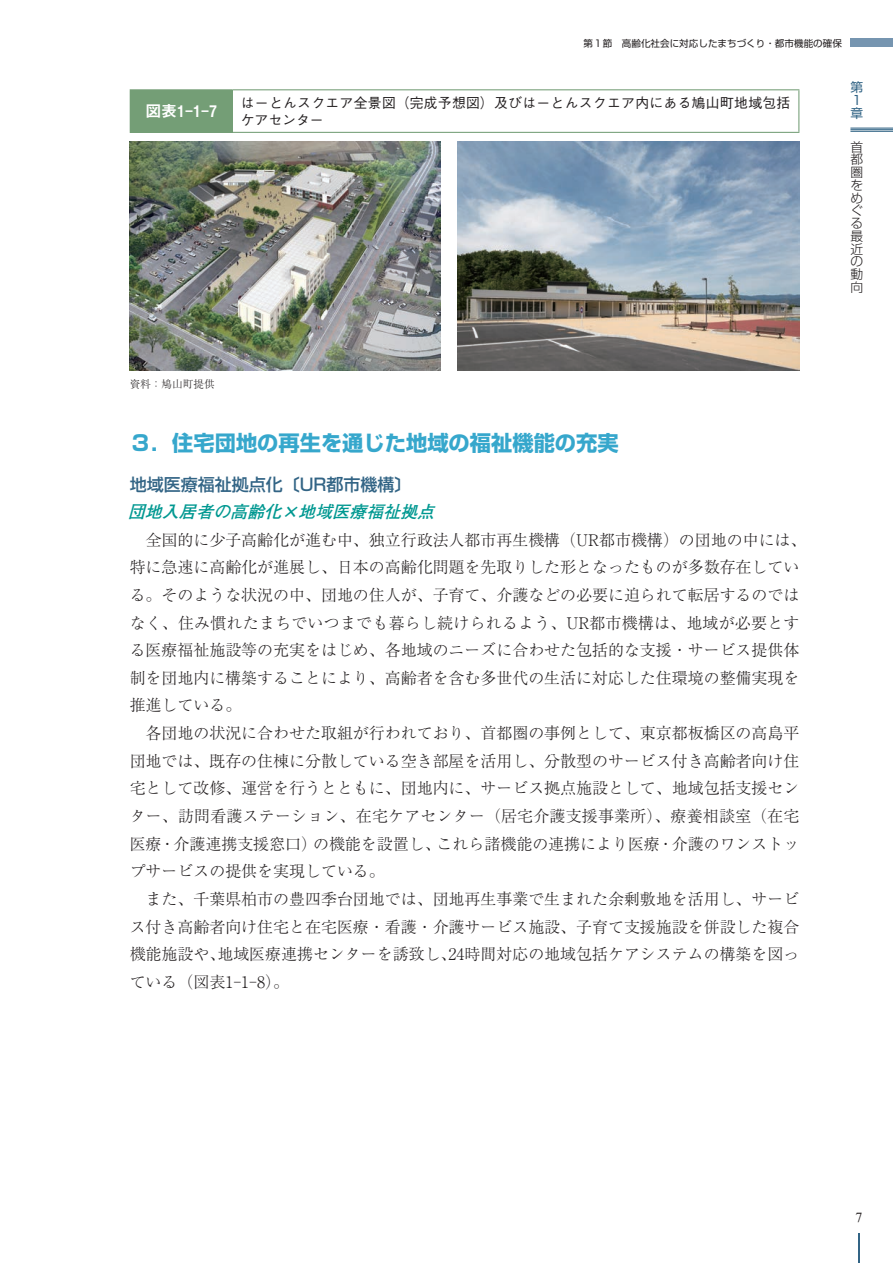
<style>
.page{position:relative;width:893px;height:1263px;background:#fff}
.page>*{position:absolute;margin:0;border:0;box-sizing:border-box;transform-origin:0 0}
.t1{font:700 21.3px "Shin Go Pr 6 N";color:#36a7cc}
.t2{font:italic 700 16.95px "Futo Go B101 Pr 6 N";color:#009891}
.t3{font:500 16.95px "Shin Go Pr 6 N";color:#326485}
.t4{font:300 15.9px/27.6px "Ryumin Pr 6 N";color:#231f20}
.t5{font:15.9px "Midashi Go Pr 6 N MB31";color:#fff}
.t6{font:500 13.8px/17px "Gothic BBB Pr 6 N";letter-spacing:.02em;color:#231f20}
.t7{font:13.8px "Times New Roman";color:#231f20}
.t8{font:300 12.75px/12.8px "Shin Go Pr 6 N";color:#231f20;text-align:justify}
.t9{font:12.75px/12.8px "Shin Go Pr 6 N";color:#326485}
.t10{font:300 10.65px "Ryumin Pr 6 N";color:#231f20}
.t11{font:9.6px "Shin Go Pr 6 N";color:#231f20}
</style>
<div class="page">
<div style="left:850px;top:38px;width:43px;height:9px;background:#7695b0"></div>
<div style="left:130px;top:90px;width:102px;height:42px;background:#749e76"></div>
<hr style="left:130px;top:89px;width:102px;height:1px;background:#749e76">
<hr style="left:232px;top:89px;width:567px;height:1px;background:#749e76">
<hr style="left:232px;top:90px;width:1px;height:42px;background:#749e76">
<hr style="left:798px;top:90px;width:1px;height:42px;background:#749e76">
<hr style="left:130px;top:132px;width:102px;height:1px;background:#749e76">
<hr style="left:232px;top:132px;width:567px;height:1px;background:#749e76">
<img style="left:130px;top:141px;width:310px;height:229px">
<img style="left:457px;top:141px;width:342px;height:229px">
<hr style="left:850px;top:128px;width:43px;height:1px;background:#326485">
<hr style="left:850px;top:129px;width:43px;height:1px;background:#326485">
<hr style="left:850px;top:131px;width:43px;height:1px;background:#326485">
<hr style="left:858px;top:1233px;width:1px;height:30px;background:#326485">
<p class="t11" style="left:584px;top:35px;width:260px">第１節　高齢化社会に対応したまちづくり・都市機能の確保</p>
<p class="t5" style="left:145px;top:98px;width:73px">図表1-1-7</p>
<p class="t6" style="left:241px;top:93px;width:551px">はーとんスクエア全景図（完成予想図）及びはーとんスクエア内にある鳩山町地域包括ケアセンター</p>
<p class="t9" style="left:850px;top:80px;width:14px">第<br>１章</p>
<p class="t8" style="left:850px;top:139px;width:14px">首都圏をめぐる最近の動向</p>
<p class="t10" style="left:130px;top:376px;width:87px">資料：鳩山町提供</p>
<h1 class="t1" style="left:130px;top:426px;width:490px">３．住宅団地の再生を通じた地域の福祉機能の充実</h1>
<p class="t3" style="left:130px;top:470px;width:283px">地域医療福祉拠点化〔UR都市機構〕</p>
<p class="t2" style="left:128px;top:498px;width:315px">団地入居者の高齢化×地域医療福祉拠点</p>
<p class="t4" style="left:130px;top:525px;width:678px">　全国的に少子高齢化が進む中、独立行政法人都市再生機構（UR都市機構）の団地の中には、特に急速に高齢化が進展し、日本の高齢化問題を先取りした形となったものが多数存在している。そのような状況の中、団地の住人が、子育て、介護などの必要に迫られて転居するのではなく、住み慣れたまちでいつまでも暮らし続けられるよう、UR都市機構は、地域が必要とする医療福祉施設等の充実をはじめ、各地域のニーズに合わせた包括的な支援・サービス提供体制を団地内に構築することにより、高齢者を含む多世代の生活に対応した住環境の整備実現を推進している。<br>　各団地の状況に合わせた取組が行われており、首都圏の事例として、東京都板橋区の高島平団地では、既存の住棟に分散している空き部屋を活用し、分散型のサービス付き高齢者向け住宅として改修、運営を行うとともに、団地内に、サービス拠点施設として、地域包括支援センター、訪問看護ステーション、在宅ケアセンター（居宅介護支援事業所）、療養相談室（在宅医療・介護連携支援窓口）の機能を設置し、これら諸機能の連携により医療・介護のワンストップサービスの提供を実現している。<br>　また、千葉県柏市の豊四季台団地では、団地再生事業で生まれた余剰敷地を活用し、サービス付き高齢者向け住宅と在宅医療・看護・介護サービス施設、子育て支援施設を併設した複合機能施設や、地域医療連携センターを誘致し、24時間対応の地域包括ケアシステムの構築を図っている（図表１-１-８）。</p>
<p class="t7" style="left:855px;top:1208px;width:8px">7</p>
</div>
